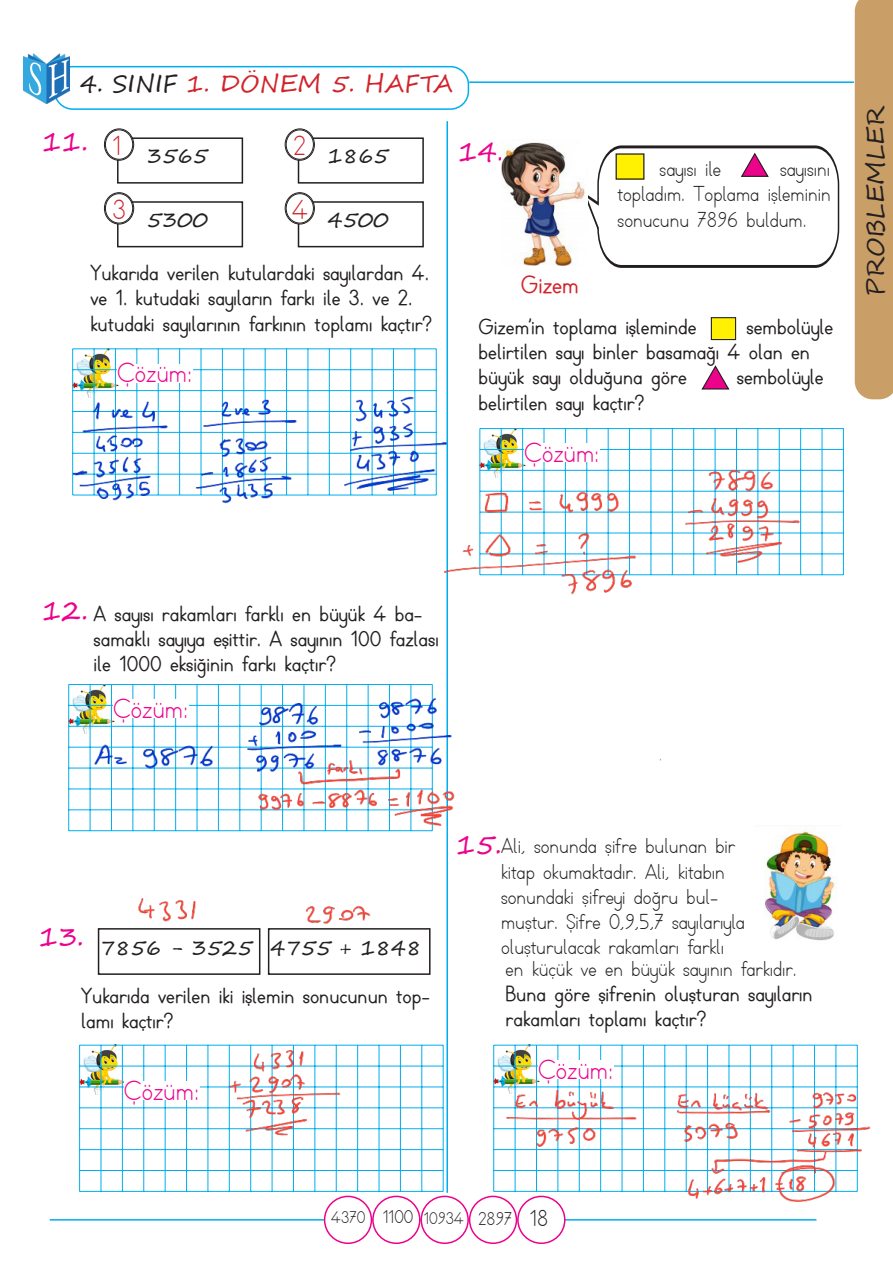
<style>
.page{position:relative;width:893px;height:1263px;background:#fff}
.page>*{position:absolute;margin:0;border:0;box-sizing:border-box;transform-origin:0 0}
.t1{font:27px "TTKB Dik Temel Abece";color:#ed028c}
.t2{font:27px "Segoe Print";color:#ed028c}
.t3{font:27px "TTKB Dik Temel Abece";color:#d1232a}
.t4{font:24px "Segoe Script";color:#d1232a}
.t5{font:24px "Segoe Script";color:#231f20}
.t6{font:700 24px "TTKB Dik Temel Abece";color:#d1232a}
.t7{font:22.5px "TTKB Dik Temel Abece";color:#231f20}
.t8{font:700 21px/25.2px "TTKB Dik Temel Abece";color:#231f20}
.t9{font:21px/25.2px "TTKB Dik Temel Abece";color:#231f20;text-align:justify}
.t10{font:21px "Segoe Script";color:#231f20}
.t11{font:18px "TTKB Dik Temel Abece";color:#231f20}
.t12{font:16.5px "TTKB Dik Temel Abece";color:#231f20}
.s1{color:#231f20}
.s2{font-weight:400}
</style>
<div class="page">
<img style="left:23px;top:0;width:870px;height:1244px">
<p class="t4" style="left:80px;top:64px;width:375px"><span class="s1">4. SINIF</span> 1. DÖNEM 5. HAFTA</p>
<p class="t2" style="left:42px;top:117px;width:48px">11.</p>
<p class="t3" style="left:112px;top:129px;width:10px">1</p>
<p class="t3" style="left:293px;top:129px;width:14px">2</p>
<p class="t2" style="left:458px;top:127px;width:48px">14.</p>
<p class="t10" style="left:327px;top:139px;width:63px">1865</p>
<p class="t10" style="left:147px;top:139px;width:63px">3565</p>
<p class="t3" style="left:112px;top:193px;width:15px">3</p>
<p class="t10" style="left:147px;top:203px;width:63px">5300</p>
<p class="t3" style="left:292px;top:193px;width:18px">4</p>
<p class="t10" style="left:327px;top:203px;width:63px">4500</p>
<p class="t9" style="left:660px;top:157px;width:63px">sayısı ile</p>
<p class="t9" style="left:618px;top:157px;width:215px;text-indent:162px">sayısını topladım. Toplama işleminin sonucunu 7896 buldum.</p>
<p class="t8" style="left:90px;top:261px;width:343px">Yukarıda verilen kutulardaki sayılardan 4. ve 1. kutudaki sayıların farkı ile 3. ve 2. kutudaki sayılarının farkının toplamı kaçtır?</p>
<p class="t1" style="left:117px;top:357px;width:77px">Çözüm:</p>
<p class="t6" style="left:521px;top:270px;width:59px">Gizem</p>
<p class="t8" style="left:479px;top:315px;width:219px">Gizem’in toplama işleminde</p>
<p class="t8" style="left:479px;top:315px;width:356px;text-indent:268px">sembolüyle belirtilen sayı binler basamağı 4 olan en büyük sayı olduğuna göre</p>
<p class="t8" style="left:737px;top:365px;width:88px">sembolüyle</p>
<p class="t8" style="left:479px;top:390px;width:167px">belirtilen sayı kaçtır?</p>
<p class="t1" style="left:524px;top:436px;width:77px">Çözüm:</p>
<p class="t5" style="left:856px;top:297px;width:193px;rotate:-90deg">PROBLEMLER</p>
<p class="t2" style="left:42px;top:586px;width:48px">12.</p>
<p class="t8" style="left:94px;top:602px;width:347px">A sayısı rakamları farklı en büyük 4 ba&shy;samaklı sayıya eşittir. A sayının 100 fazlası ile 1000 eksiğinin farkı kaçtır?</p>
<p class="t1" style="left:113px;top:692px;width:77px">Çözüm:</p>
<p class="t2" style="left:39px;top:912px;width:47px">13.</p>
<p class="t10" style="left:100px;top:931px;width:154px">7856 - 3525</p>
<p class="t10" style="left:270px;top:931px;width:153px">4755 + 1848</p>
<p class="t8" style="left:81px;top:983px;width:350px">Yukarıda verilen iki işlemin sonucunun top&shy;lamı kaçtır?</p>
<p class="t1" style="left:124px;top:1074px;width:77px">Çözüm:</p>
<p class="t2" style="left:456px;top:820px;width:48px">15.</p>
<p class="t9" style="left:501px;top:834px;width:245px;text-align:left">Ali, sonunda şifre bulunan bir kitap okumaktadır. Ali, kitabın sonundaki şifreyi doğru bul&shy;muştur. Şifre 0,9,5,7 sayılarıyla oluşturulacak rakamları farklı</p>
<p class="t8" style="left:506px;top:957px;width:308px"><span class="s2">en küçük ve en büyük sayının farkıdır.<br></span>Buna göre şifrenin oluşturan sayıların rakamları toplamı kaçtır?</p>
<p class="t1" style="left:538px;top:1053px;width:77px">Çözüm:</p>
<p class="t12" style="left:331px;top:1208px;width:36px">4370</p>
<p class="t12" style="left:424px;top:1209px;width:42px">10934</p>
<p class="t11" style="left:478px;top:1208px;width:35px">2897</p>
<p class="t7" style="left:530px;top:1205px;width:20px">18</p>
<p class="t11" style="left:383px;top:1206px;width:32px">1100</p>
</div>
